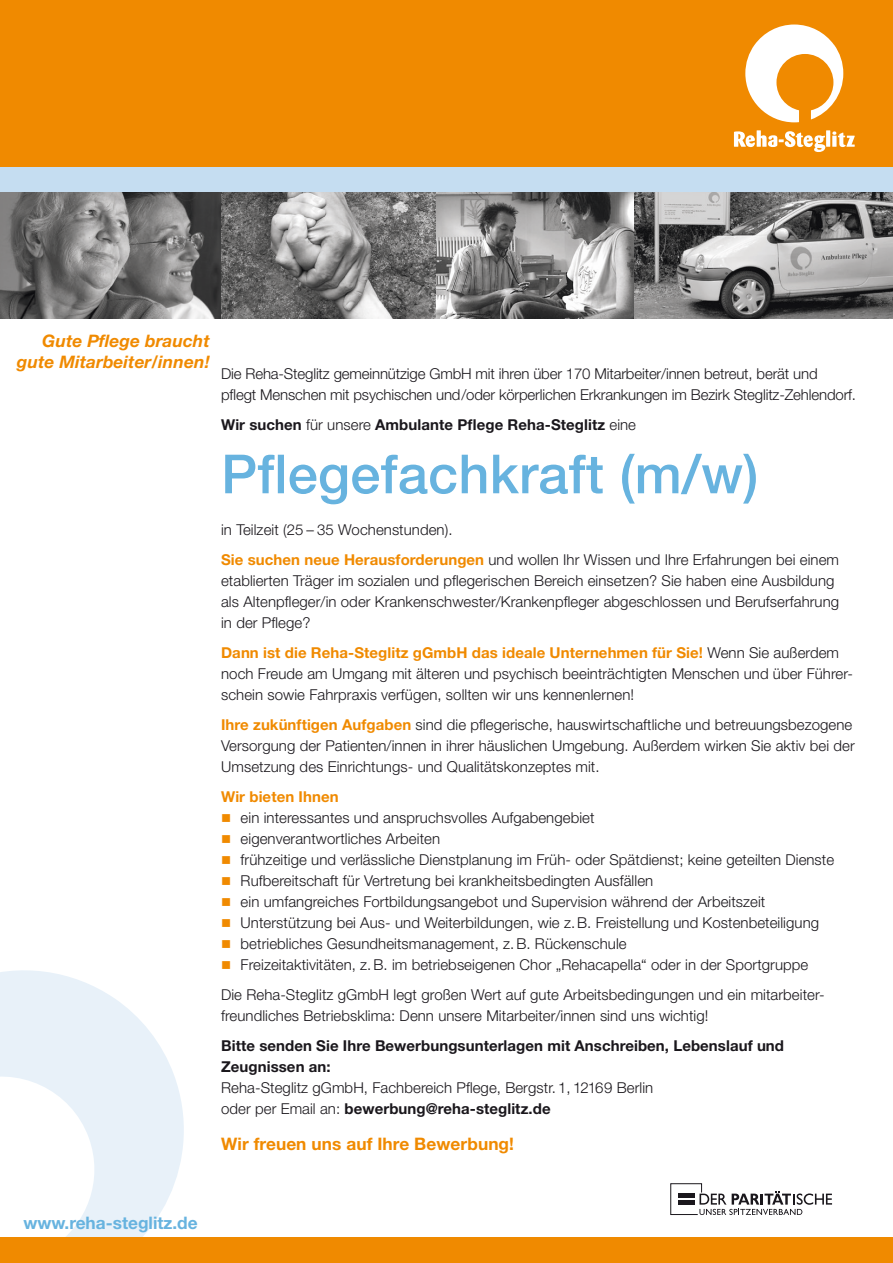
<style>
.page{position:relative;width:893px;height:1263px;background:#fff}
.page>*{position:absolute;margin:0;border:0;box-sizing:border-box;transform-origin:0 0}
.t1{font:500 54px "Helvetica Neue LT Std";letter-spacing:.005em;color:#67b3df}
.t2{font:italic 700 17.25px "Helvetica Neue LT Std";letter-spacing:.005em;color:#f08a00}
.t3{font:700 17.25px "Helvetica Neue LT Std";letter-spacing:.005em;color:#f08a00}
.t4{font:700 17.25px "Helvetica Neue LT Std";color:#67b3df}
.t5{font:300 15px/21px "Helvetica Neue LT Std";letter-spacing:.005em;color:#1a171c}
.t6{font:700 15px/21px "Helvetica Neue LT Std";letter-spacing:.005em;color:#1a171c}
.t7{font:700 15px "Helvetica Neue LT Std";letter-spacing:.005em;color:#f08a00}
.s1{font-weight:300}
.s2{font-weight:700;color:#f08a00}
.s3{color:#f08a00}
</style>
<div class="page">
<svg style="left:0;top:970px;width:184px;height:267px;fill:#e8f1f9"></svg>
<div style="left:0;top:0;width:893px;height:170px;background:#f08a00"></div>
<svg style="left:734px;top:130px;width:91px;height:22px"></svg>
<svg style="left:826px;top:130px;width:4px;height:17px"></svg>
<svg style="left:832px;top:131px;width:23px;height:16px"></svg>
<svg style="left:745px;top:25px;width:98px;height:97px"></svg>
<div style="left:0;top:167px;width:893px;height:26px;background:#c5ddf1"></div>
<div style="left:0;top:1237px;width:893px;height:26px;background:#f08a00"></div>
<img style="left:634px;top:193px;width:259px;height:126px">
<img style="left:435px;top:193px;width:199px;height:126px">
<img style="left:0;top:193px;width:435px;height:126px">
<svg style="left:670px;top:1183px;width:162px;height:32px"></svg>
<p class="t2" style="left:42px;top:330px;width:169px">Gute Pflege braucht</p>
<p class="t2" style="left:17px;top:351px;width:194px">gute Mitarbeiter/innen!</p>
<p class="t5" style="left:221px;top:363px;width:636px">Die Reha-Steglitz gemeinnützige GmbH mit ihren über 170 Mitarbeiter/innen betreut, berät und pflegt Menschen mit psychischen und/oder körperlichen Erkrankungen im Bezirk Steglitz-Zehlendorf.</p>
<p class="t6" style="left:221px;top:414px;width:416px">Wir suchen <span class="s1">für unsere</span> Ambulante Pflege Reha-Steglitz <span class="s1">eine</span></p>
<p class="t1" style="left:221px;top:442px;width:539px">Pflegefachkraft (m/w)</p>
<p class="t5" style="left:221px;top:519px;width:233px">in Teilzeit (25 – 35 Wochenstunden).</p>
<p class="t5" style="left:221px;top:549px;width:620px"><span class="s2">Sie suchen neue Herausforderungen</span> und wollen Ihr Wissen und Ihre Erfahrungen bei einem etablierten Träger im sozialen und pflegerischen Bereich einsetzen? Sie haben eine Ausbildung als Altenpfleger/in oder Krankenschwester/Krankenpfleger abgeschlossen und Berufserfahrung in der Pflege?</p>
<p class="t5" style="left:221px;top:642px;width:633px"><span class="s2">Dann ist die Reha-Steglitz gGmbH das ideale Unternehmen für Sie!</span> Wenn Sie außerdem noch Freude am Umgang mit älteren und psychisch beeinträchtigten Menschen und über Führer&shy;schein sowie Fahrpraxis verfügen, sollten wir uns kennenlernen!</p>
<p class="t5" style="left:221px;top:714px;width:635px"><span class="s2">Ihre zukünftigen Aufgaben</span> sind die pflegerische, hauswirtschaftliche und betreuungsbezogene<br>Versorgung der Patienten/innen in ihrer häuslichen Umgebung. Außerdem wirken Sie aktiv bei der<br>Umsetzung des Einrichtungs- und Qualitätskonzeptes mit.</p>
<p class="t7" style="left:221px;top:788px;width:119px">Wir bieten Ihnen</p>
<p class="t5" style="left:221px;top:807px;width:375px"><span class="s3">■</span> ein interessantes und anspruchsvolles Aufgabengebiet</p>
<p class="t5" style="left:221px;top:828px;width:220px"><span class="s3">■</span> eigenverantwortliches Arbeiten</p>
<p class="t5" style="left:221px;top:849px;width:615px"><span class="s3">■</span> frühzeitige und verlässliche Dienstplanung im Früh- oder Spätdienst; keine geteilten Dienste</p>
<p class="t5" style="left:221px;top:870px;width:434px"><span class="s3">■</span> Rufbereitschaft für Vertretung bei krankheitsbedingten Ausfällen</p>
<p class="t5" style="left:221px;top:891px;width:546px"><span class="s3">■</span> ein umfangreiches Fortbildungsangebot und Supervision während der Arbeitszeit</p>
<p class="t5" style="left:221px;top:912px;width:599px"><span class="s3">■</span> Unterstützung bei Aus- und Weiterbildungen, wie z.B. Freistellung und Kostenbeteiligung</p>
<p class="t5" style="left:221px;top:933px;width:407px"><span class="s3">■</span> betriebliches Gesundheitsmanagement, z.B. Rückenschule</p>
<p class="t5" style="left:221px;top:954px;width:589px"><span class="s3">■</span> Freizeitaktivitäten, z.B. im betriebseigenen Chor „Rehacapella“ oder in der Sportgruppe</p>
<p class="t5" style="left:221px;top:984px;width:605px">Die Reha-Steglitz gGmbH legt großen Wert auf gute Arbeitsbedingungen und ein mitarbeiter&shy;freundliches Betriebsklima: Denn unsere Mitarbeiter/innen sind uns wichtig!</p>
<p class="t6" style="left:221px;top:1035px;width:564px">Bitte senden Sie Ihre Bewerbungsunterlagen mit Anschreiben, Lebenslauf und<br>Zeugnissen an:</p>
<p class="t5" style="left:221px;top:1077px;width:434px">Reha-Steglitz gGmbH, Fachbereich Pflege, Bergstr. 1, 12169 Berlin</p>
<p class="t6" style="left:221px;top:1098px;width:331px"><span class="s1">oder per Email an:</span> bewerbung@reha-steglitz.de</p>
<p class="t3" style="left:221px;top:1133px;width:294px">Wir freuen uns auf Ihre Bewerbung!</p>
<p class="t4" style="left:23px;top:1212px;width:176px">www.reha-steglitz.de</p>
</div>
